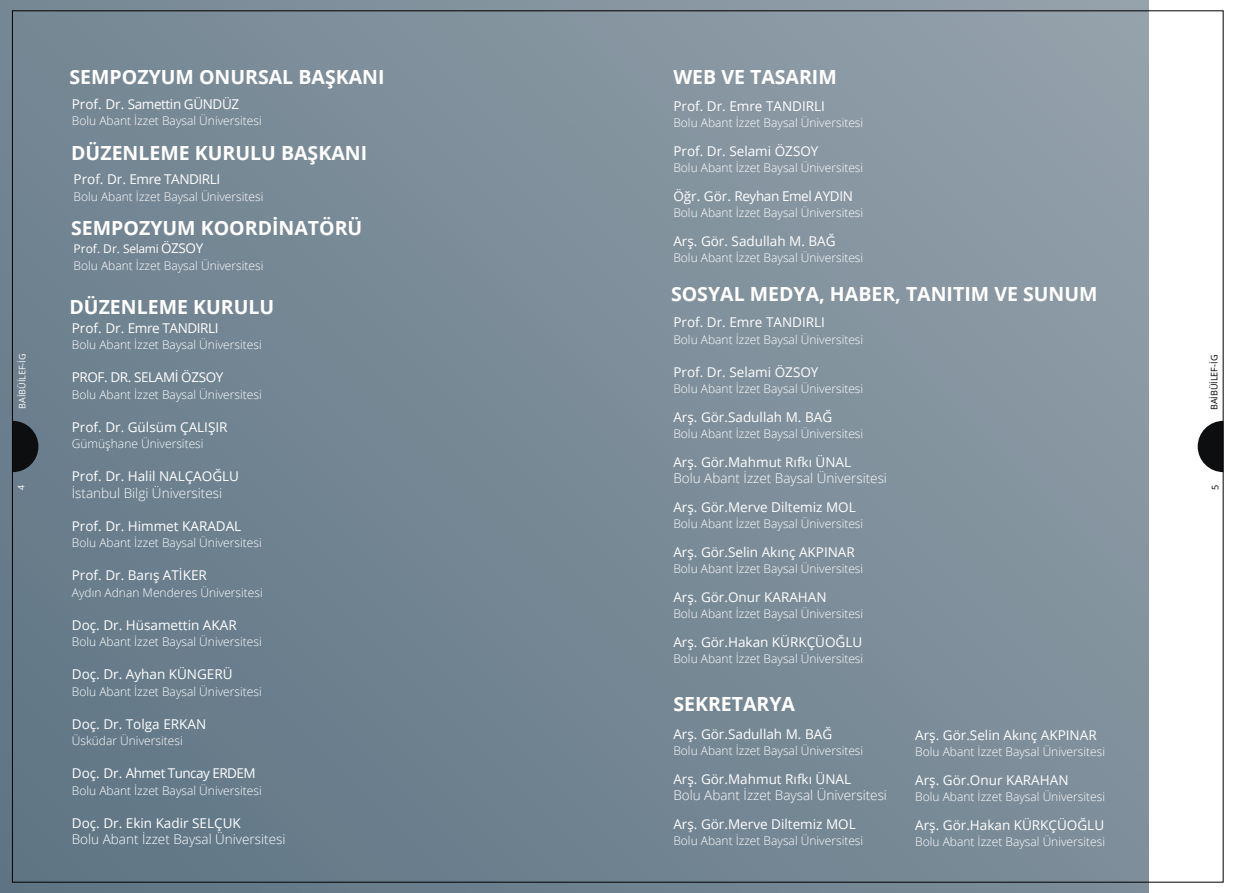
<style>
.page{position:relative;width:1234px;height:893px;background:#fff}
.page>*{position:absolute;margin:0;border:0;box-sizing:border-box;transform-origin:0 0}
.t1{font:700 19.5px "Open Sans";color:#fff}
.t2{font:13.5px "Open Sans";color:#fff}
.t3{font:300 13.5px "Open Sans";color:#fff}
.t4{font:13.5px "Open Sans";letter-spacing:-.03em;color:#fff}
.t5{font:13.5px "Open Sans";letter-spacing:-.04em;color:#fff}
.t6{font:300 12px/16.5px "Open Sans";color:#fff}
.t7{font:9px "Open Sans";color:#fff}
.t8{font:9px "Open Sans";color:#000}
.s1{font-weight:400}
.s2{font-weight:400;font-size:13.5px}
</style>
<div class="page">
<div style="left:0;top:0;width:1148px;height:893px;background:linear-gradient(to right,#697c8a,#8a98a3)"></div>
<svg style="left:14px;top:421px;width:24px;height:51px"></svg>
<svg style="left:1197px;top:421px;width:23px;height:51px"></svg>
<p class="t7" style="left:16px;top:409px;width:57px;rotate:-90deg">BAİBÜİLEF-İG</p>
<p class="t7" style="left:15px;top:490px;width:7px;rotate:-90deg">4</p>
<h1 class="t1" style="left:69px;top:63px;width:316px">SEMPOZYUM ONURSAL BAŞKANI</h1>
<p class="t4" style="left:72px;top:95px;width:169px">Prof. Dr. Samettin GÜNDÜZ</p>
<p class="t6" style="left:72px;top:112px;width:191px">Bolu Abant İzzet Baysal Üniversitesi</p>
<h1 class="t1" style="left:71px;top:139px;width:297px">DÜZENLEME KURULU BAŞKANI</h1>
<p class="t4" style="left:74px;top:170px;width:148px">Prof. Dr. Emre TANDIRLI</p>
<p class="t6" style="left:74px;top:188px;width:191px">Bolu Abant İzzet Baysal Üniversitesi</p>
<p class="t6" style="left:74px;top:240px;width:191px"><span class="s1">Prof. Dr. Selami</span> <span class="s2">ÖZSOY<br></span>Bolu Abant İzzet Baysal Üniversitesi</p>
<h1 class="t1" style="left:71px;top:214px;width:292px">SEMPOZYUM KOORDİNATÖRÜ</h1>
<h1 class="t1" style="left:69px;top:293px;width:206px">DÜZENLEME KURULU</h1>
<p class="t4" style="left:72px;top:318px;width:148px">Prof. Dr. Emre TANDIRLI</p>
<p class="t6" style="left:72px;top:336px;width:191px">Bolu Abant İzzet Baysal Üniversitesi</p>
<p class="t4" style="left:72px;top:368px;width:153px">PROF. DR. SELAMI ÖZSOY</p>
<p class="t6" style="left:72px;top:386px;width:191px">Bolu Abant İzzet Baysal Üniversitesi</p>
<p class="t2" style="left:72px;top:417px;width:157px">Prof. Dr. Gülsüm ÇALIŞIR</p>
<p class="t6" style="left:72px;top:435px;width:133px">Gümüşhane Üniversitesi</p>
<p class="t2" style="left:72px;top:467px;width:169px">Prof. Dr. Halil NALÇAOĞLU</p>
<p class="t3" style="left:72px;top:483px;width:152px">İstanbul Bilgi Üniversitesi</p>
<p class="t2" style="left:72px;top:516px;width:171px">Prof. Dr. Himmet KARADAL</p>
<p class="t6" style="left:72px;top:534px;width:191px">Bolu Abant İzzet Baysal Üniversitesi</p>
<p class="t2" style="left:72px;top:566px;width:136px">Prof. Dr. Barış ATI KER</p>
<p class="t6" style="left:72px;top:584px;width:192px">Aydın Adnan Menderes Üniversitesi</p>
<p class="t2" style="left:72px;top:615px;width:166px">Doç. Dr. Hüsamettin AKAR</p>
<p class="t6" style="left:72px;top:633px;width:191px">Bolu Abant İzzet Baysal Üniversitesi</p>
<p class="t2" style="left:72px;top:665px;width:162px">Doç. Dr. Ayhan KÜNGERÜ</p>
<p class="t6" style="left:72px;top:683px;width:191px">Bolu Abant İzzet Baysal Üniversitesi</p>
<p class="t2" style="left:72px;top:714px;width:136px">Doç. Dr. Tolga ERKAN</p>
<p class="t6" style="left:72px;top:732px;width:112px">Üsküdar Üniversitesi</p>
<p class="t5" style="left:72px;top:764px;width:185px">Doç. Dr. Ahmet Tuncay ERDEM</p>
<p class="t6" style="left:72px;top:782px;width:191px">Bolu Abant İzzet Baysal Üniversitesi</p>
<p class="t2" style="left:72px;top:813px;width:170px">Doç. Dr. Ekin Kadir SELÇUK</p>
<p class="t3" style="left:72px;top:830px;width:215px">Bolu Abant İzzet Baysal Üniversitesi</p>
<h1 class="t1" style="left:673px;top:63px;width:165px">WEB VE TASARIM</h1>
<p class="t2" style="left:673px;top:97px;width:153px">Prof. Dr. Emre TANDIRLI</p>
<p class="t6" style="left:673px;top:114px;width:191px">Bolu Abant İzzet Baysal Üniversitesi</p>
<p class="t2" style="left:673px;top:142px;width:147px">Prof. Dr. Selami ÖZSOY</p>
<p class="t6" style="left:673px;top:159px;width:191px">Bolu Abant İzzet Baysal Üniversitesi</p>
<p class="t4" style="left:673px;top:187px;width:181px">Öğr. Gör. Reyhan Emel AYDIN</p>
<p class="t6" style="left:673px;top:204px;width:191px">Bolu Abant İzzet Baysal Üniversitesi</p>
<p class="t2" style="left:673px;top:232px;width:164px">Arş. Gör. Sadullah M. BAĞ</p>
<p class="t6" style="left:673px;top:249px;width:191px">Bolu Abant İzzet Baysal Üniversitesi</p>
<h1 class="t1" style="left:671px;top:280px;width:428px">SOSYAL MEDYA, HABER, TANITIM VE SUNUM</h1>
<p class="t2" style="left:673px;top:313px;width:153px">Prof. Dr. Emre TANDIRLI</p>
<p class="t6" style="left:673px;top:331px;width:191px">Bolu Abant İzzet Baysal Üniversitesi</p>
<p class="t2" style="left:673px;top:363px;width:147px">Prof. Dr. Selami ÖZSOY</p>
<p class="t6" style="left:673px;top:380px;width:191px">Bolu Abant İzzet Baysal Üniversitesi</p>
<p class="t2" style="left:673px;top:408px;width:160px">Arş. Gör.Sadullah M. BAĞ</p>
<p class="t6" style="left:673px;top:425px;width:191px">Bolu Abant İzzet Baysal Üniversitesi</p>
<p class="t2" style="left:673px;top:453px;width:179px">Arş. Gör.Mahmut Rıfkı ÜNAL</p>
<p class="t3" style="left:673px;top:469px;width:215px">Bolu Abant İzzet Baysal Üniversitesi</p>
<p class="t2" style="left:673px;top:498px;width:184px">Arş. Gör.Merve Diltemiz MOL</p>
<p class="t6" style="left:673px;top:515px;width:191px">Bolu Abant İzzet Baysal Üniversitesi</p>
<p class="t2" style="left:673px;top:543px;width:183px">Arş. Gör.Selin Akınç AKPINAR</p>
<p class="t6" style="left:673px;top:560px;width:191px">Bolu Abant İzzet Baysal Üniversitesi</p>
<p class="t2" style="left:673px;top:588px;width:155px">Arş. Gör.Onur KARAHAN</p>
<p class="t6" style="left:673px;top:605px;width:191px">Bolu Abant İzzet Baysal Üniversitesi</p>
<p class="t2" style="left:673px;top:633px;width:190px">Arş. Gör.Hakan KÜRKÇÜOĞLU</p>
<p class="t6" style="left:673px;top:650px;width:191px">Bolu Abant İzzet Baysal Üniversitesi</p>
<h1 class="t1" style="left:673px;top:690px;width:123px">SEKRETARYA</h1>
<p class="t2" style="left:673px;top:724px;width:160px">Arş. Gör.Sadullah M. BAĞ</p>
<p class="t6" style="left:673px;top:742px;width:191px">Bolu Abant İzzet Baysal Üniversitesi</p>
<p class="t2" style="left:673px;top:769px;width:179px">Arş. Gör.Mahmut Rıfkı ÜNAL</p>
<p class="t3" style="left:673px;top:786px;width:215px">Bolu Abant İzzet Baysal Üniversitesi</p>
<p class="t2" style="left:673px;top:814px;width:184px">Arş. Gör.Merve Diltemiz MOL</p>
<p class="t6" style="left:673px;top:832px;width:191px">Bolu Abant İzzet Baysal Üniversitesi</p>
<p class="t2" style="left:915px;top:726px;width:183px">Arş. Gör.Selin Akınç AKPINAR</p>
<p class="t6" style="left:915px;top:743px;width:191px">Bolu Abant İzzet Baysal Üniversitesi</p>
<p class="t2" style="left:915px;top:771px;width:155px">Arş. Gör.Onur KARAHAN</p>
<p class="t6" style="left:915px;top:788px;width:191px">Bolu Abant İzzet Baysal Üniversitesi</p>
<p class="t2" style="left:915px;top:816px;width:190px">Arş. Gör.Hakan KÜRKÇÜOĞLU</p>
<p class="t6" style="left:915px;top:833px;width:191px">Bolu Abant İzzet Baysal Üniversitesi</p>
<p class="t8" style="left:1207px;top:410px;width:57px;rotate:-90deg">BAİBÜİLEF-İG</p>
<p class="t8" style="left:1208px;top:490px;width:7px;rotate:-90deg">5</p>
</div>
